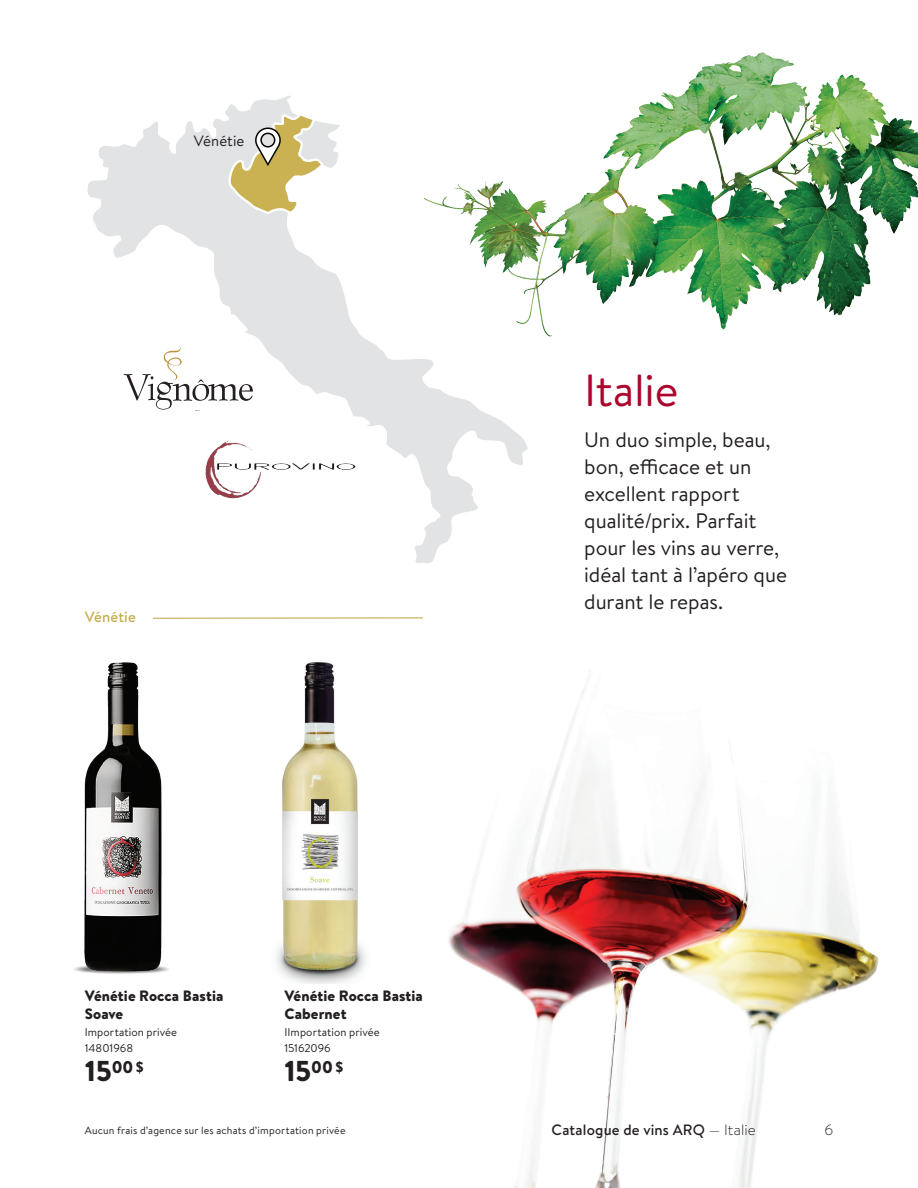
<style>
.page{position:relative;width:918px;height:1188px;background:#fff}
.page>*{position:absolute;margin:0;border:0;box-sizing:border-box;transform-origin:0 0}
.t1{font:45px "Brandon Text";letter-spacing:-.005em;color:#ac062f}
.t2{font:900 28.8px "Brandon Text";color:#231f20}
.t3{font:21px/27px "Brandon Text";letter-spacing:-.005em;color:#231f20}
.t4{font:900 15px/18px "Brandon Text";letter-spacing:.005em;color:#231f20}
.t5{font:500 15px "Brandon Text";letter-spacing:.01em;color:#231f20}
.t6{font:500 15px "Brandon Text";letter-spacing:.01em;color:#c5ae51}
.t7{font:15px "Brandon Text";letter-spacing:.005em;color:#231f20}
.t8{font:300 15px "Brandon Text";color:#231f20}
.t9{font:11.25px/16.5px "Brandon Text";letter-spacing:.005em;color:#231f20}
.t10{font:10.5px "Brandon Text";letter-spacing:.02em;color:#231f20}
.s1{font-weight:300}
</style>
<div class="page">
<svg style="left:87px;top:96px;width:441px;height:467px"></svg>
<img style="left:449px;top:670px;width:430px;height:518px">
<img style="left:276px;top:662px;width:90px;height:321px">
<hr style="left:153px;top:617px;width:270px;height:2px;background:#c5ae51">
<img style="left:74px;top:966px;width:95px;height:6px">
<img style="left:82px;top:662px;width:83px;height:312px">
<img style="left:365px;top:52px;width:553px;height:297px">
<svg style="left:228px;top:111px;width:100px;height:107px"></svg>
<svg style="left:124px;top:346px;width:129px;height:64px"></svg>
<img style="left:198px;top:429px;width:160px;height:71px">
<p class="t7" style="left:194px;top:130px;width:52px">Vénétie</p>
<p class="t6" style="left:85px;top:606px;width:53px">Vénétie</p>
<h1 class="t1" style="left:584px;top:360px;width:96px">Italie</h1>
<p class="t3" style="left:584px;top:426px;width:204px">Un duo simple, beau, bon, efficace et un excellent rapport qualité/prix. Parfait pour les vins au verre, idéal tant à l’apéro que durant le repas.</p>
<p class="t4" style="left:85px;top:987px;width:140px">Vénétie Rocca Bastia<br>Soave</p>
<p class="t9" style="left:85px;top:1023px;width:94px">Importation privée<br>14801968</p>
<h2 class="t2" style="left:85px;top:1050px;width:61px">15<sup>00</sup><sup>$</sup></h2>
<p class="t4" style="left:284px;top:987px;width:140px">Vénétie Rocca Bastia<br>Cabernet</p>
<p class="t9" style="left:284px;top:1023px;width:97px">IImportation privée<br>15162096</p>
<h2 class="t2" style="left:284px;top:1050px;width:61px">15<sup>00</sup><sup>$</sup></h2>
<p class="t10" style="left:85px;top:1124px;width:262px">Aucun frais d’agence sur les achats d’importation privée</p>
<p class="t5" style="left:552px;top:1120px;width:206px">Catalogue de vins ARQ <span class="s1">— Italie</span></p>
<p class="t8" style="left:825px;top:1120px;width:10px">6</p>
</div>
